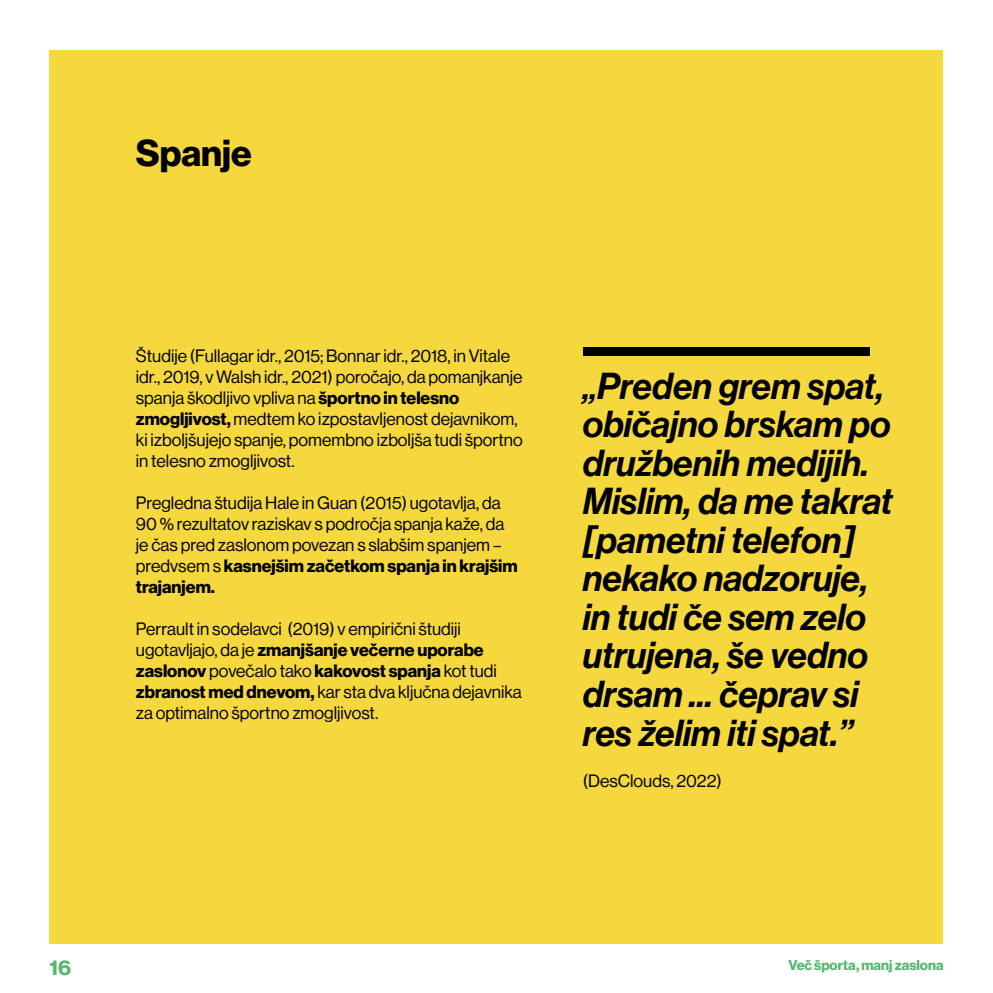
<style>
.page{position:relative;width:993px;height:993px;background:#fff}
.page>*{position:absolute;margin:0;border:0;box-sizing:border-box;transform-origin:0 0}
.t1{font:italic 500 36.75px/38.5px "Neue Haas Display";color:#000}
.t2{font:700 36.75px "Neue Haas Display";color:#000}
.t3{font:700 21px "Neue Haas Display";color:#57b76f}
.t4{font:17.5px/21px "Neue Haas Display";color:#000}
.t5{font:700 14px "Neue Haas Display";color:#57b76f}
.s1{font-weight:700}
</style>
<div class="page">
<div style="left:50px;top:50px;width:893px;height:893px;background:#f5d73e"></div>
<div style="left:582px;top:347px;width:287px;height:8px;background:#000"></div>
<h1 class="t2" style="left:136px;top:131px;width:117px">Spanje</h1>
<p class="t4" style="left:136px;top:345px;width:388px">Študije (Fullagar idr., 2015; Bonnar idr., 2018, in Vitale idr., 2019, v Walsh idr., 2021) poročajo, da pomanjkanje spanja škodljivo vpliva na <span class="s1">športno in telesno zmogljivost,</span> medtem ko izpostavljenost dejavnikom, ki izboljšujejo spanje, pomembno izboljša tudi športno in telesno zmogljivost.</p>
<p class="t4" style="left:136px;top:492px;width:383px">Pregledna študija Hale in Guan (2015) ugotavlja, da 90 % rezultatov raziskav s področja spanja kaže, da je čas pred zaslonom povezan s slabšim spanjem – predvsem s <span class="s1">kasnejšim začetkom spanja in krajšim trajanjem.</span></p>
<p class="t4" style="left:136px;top:618px;width:387px">Perrault in sodelavci (2019) v empirični študiji ugotavljajo, da je <span class="s1">zmanjšanje večerne uporabe zaslonov</span> povečalo tako <span class="s1">kakovost spanja</span> kot tudi <span class="s1">zbranost med dnevom,</span> kar sta dva ključna dejavnika za optimalno športno zmogljivost.</p>
<h1 class="t1" style="left:582px;top:367px;width:311px">„Preden grem spat, običajno brskam po družbenih medijih.<br>Mislim, da me takrat [pametni telefon] nekako nadzoruje, in tudi če sem zelo utrujena, še vedno drsam ... čeprav si res želim iti spat.”</h1>
<p class="t4" style="left:582px;top:770px;width:140px">(DesClouds, 2022)</p>
<p class="t3" style="left:50px;top:955px;width:23px">16</p>
<p class="t5" style="left:788px;top:956px;width:156px">Več športa, manj zaslona</p>
</div>
